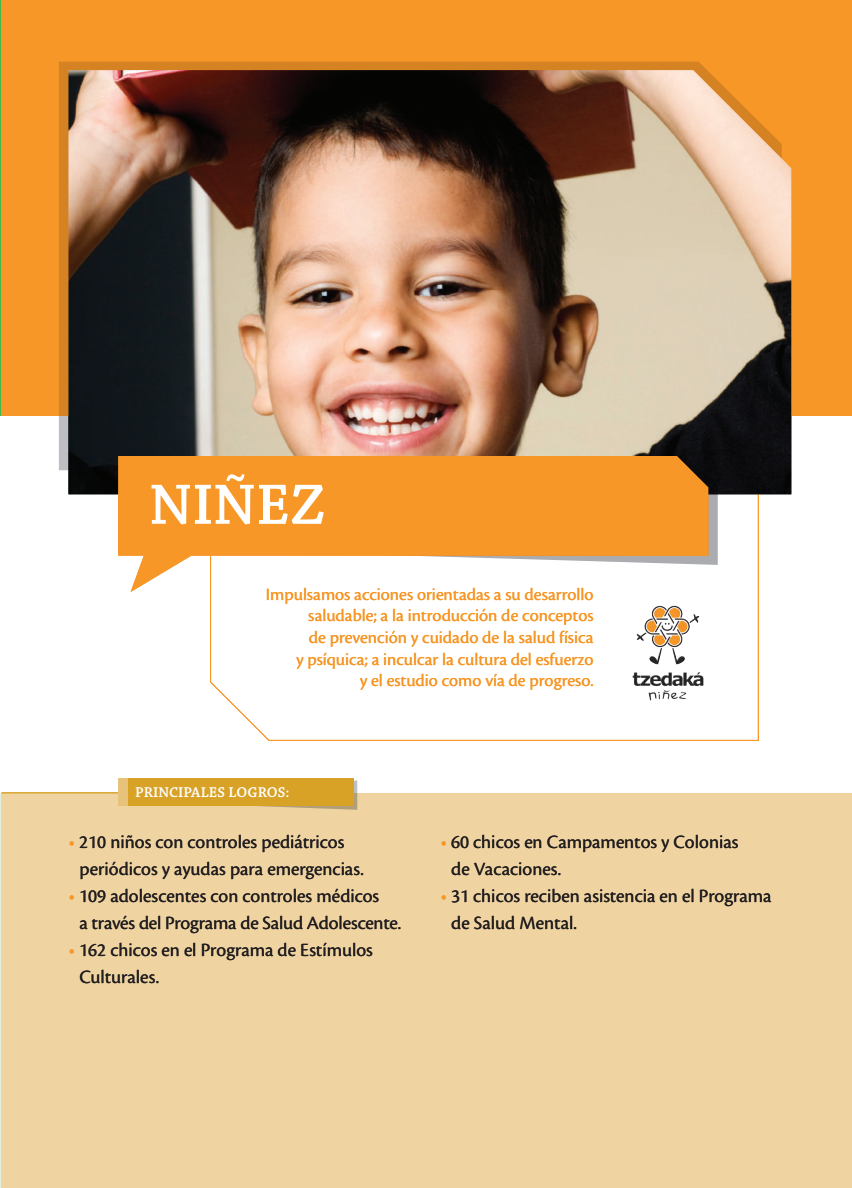
<style>
.page{position:relative;width:852px;height:1188px;background:#fff}
.page>*{position:absolute;margin:0;border:0;box-sizing:border-box;transform-origin:0 0}
.t1{font:600 60px "Chaparral Pro";color:#fff}
.t2{font:19.5px/27px "Cronos Pro";color:#231f20}
.t3{font:18px/21.6px "Cronos Pro";color:#f79727;text-align:right}
.t4{font:600 15px "Chaparral Pro";letter-spacing:.005em;color:#fff}
.s1{color:#f79727}
</style>
<div class="page">
<hr style="left:0;top:793px;width:2px;height:395px;background:#e2f0de">
<div style="left:2px;top:793px;width:850px;height:395px;background:#efd4a2"></div>
<hr style="left:0;top:0;width:2px;height:416px;background:#42b649">
<div style="left:2px;top:0;width:850px;height:416px;background:#f79727"></div>
<img style="left:59px;top:62px;width:723px;height:408px">
<svg style="left:210px;top:465px;width:549px;height:276px"></svg>
<svg style="left:708px;top:464px;width:10px;height:101px"></svg>
<svg style="left:118px;top:456px;width:590px;height:136px;fill:#f79727"></svg>
<hr style="left:2px;top:792px;width:252px;height:1px;background:#d8a227">
<svg style="left:259px;top:780px;width:98px;height:30px"></svg>
<div style="left:118px;top:778px;width:236px;height:28px;background:#d8a227"></div>
<div style="left:118px;top:778px;width:10px;height:28px;background:#e7c27a"></div>
<h1 class="t1" style="left:149px;top:471px;width:178px">NIÑEZ</h1>
<p class="t3" style="left:266px;top:583px;width:329px">Impulsamos acciones orientadas a su desarrollo saludable; a la introducción de conceptos<br>de prevención y cuidado de la salud física<br>y psíquica; a inculcar la cultura del esfuerzo<br>y el estudio como vía de progreso.</p>
<p class="t4" style="left:135px;top:784px;width:156px">PRINCIPALES LOGROS:</p>
<p class="t2" style="left:79px;top:828px;width:286px;text-indent:-10px"><span class="s1">•</span> 210 niños con controles pediátricos periódicos y ayudas para emergencias.</p>
<p class="t2" style="left:79px;top:882px;width:323px;text-indent:-10px"><span class="s1">•</span> 109 adolescentes con controles médicos<br>a través del Programa de Salud Adolescente.</p>
<p class="t2" style="left:79px;top:936px;width:295px;text-indent:-10px"><span class="s1">•</span> 162 chicos en el Programa de Estímulos<br>Culturales.</p>
<p class="t2" style="left:451px;top:828px;width:289px;text-indent:-10px"><span class="s1">•</span> 60 chicos en Campamentos y Colonias de Vacaciones.</p>
<p class="t2" style="left:451px;top:882px;width:322px;text-indent:-10px"><span class="s1">•</span> 31 chicos reciben asistencia en el Programa de Salud Mental.</p>
</div>
